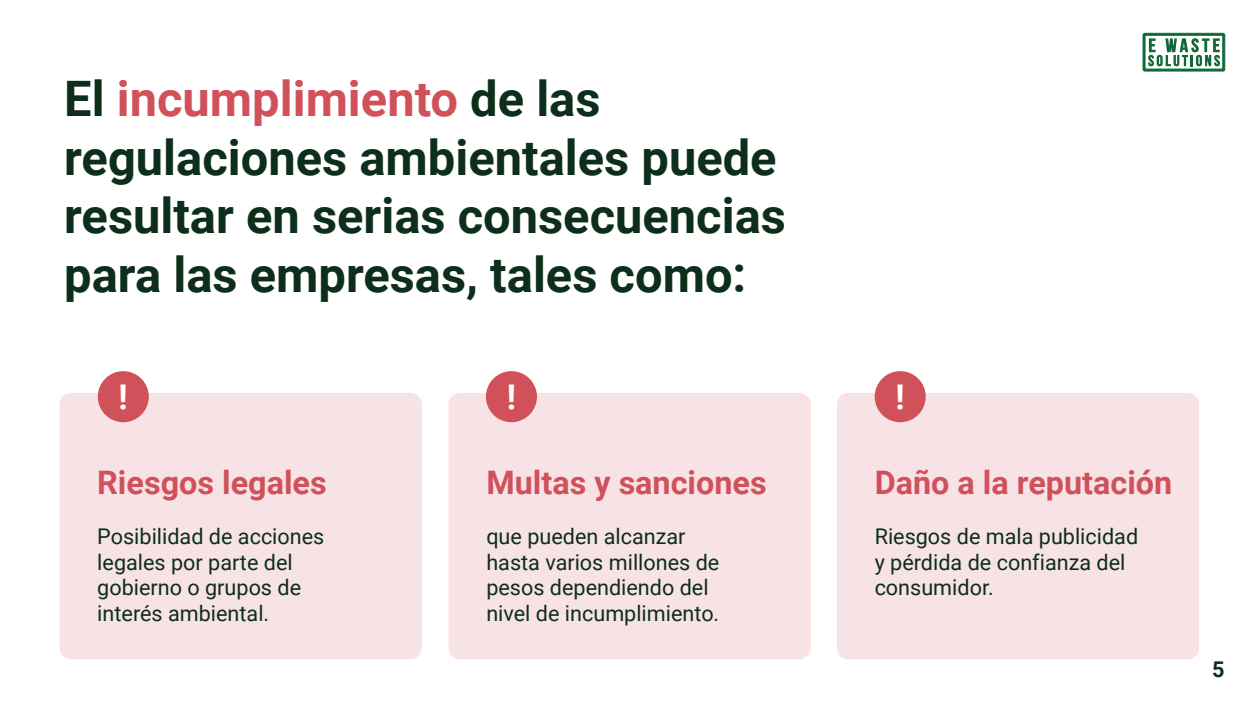
<style>
.page{position:relative;width:1260px;height:709px;background:#fff}
.page>*{position:absolute;margin:0;border:0;box-sizing:border-box;transform-origin:0 0}
.t1{font:700 48.88px/58.6px "Roboto";color:#0d2e1b}
.t2{font:700 34px "Roboto";color:#fff}
.t3{font:700 32.38px "Roboto";color:#d1515b}
.t4{font:21.62px/26px "Roboto";color:#0d2e1b}
.t5{font:700 21.62px "Roboto";color:#0d2e1b}
.s1{color:#d1515b}
</style>
<div class="page">
<div style="left:449px;top:393px;width:362px;height:266px;background:#f7e3e6;border-radius:12px"></div>
<svg style="left:1143px;top:33px;width:82px;height:38px"></svg>
<div style="left:837px;top:393px;width:362px;height:266px;background:#f7e3e6;border-radius:12px"></div>
<div style="left:59px;top:393px;width:363px;height:266px;background:#f7e3e6;border-radius:12px"></div>
<div style="left:486px;top:371px;width:51px;height:51px;background:#d1515b;border-radius:50%"></div>
<div style="left:875px;top:371px;width:51px;height:51px;background:#d1515b;border-radius:50%"></div>
<div style="left:98px;top:371px;width:51px;height:51px;background:#d1515b;border-radius:50%"></div>
<h1 class="t1" style="left:64px;top:68px;width:723px">El <span class="s1">incumplimiento</span> de las regulaciones ambientales puede resultar en serias consecuencias para las empresas, tales como:</h1>
<h2 class="t2" style="left:119px;top:372px;width:11px">!</h2>
<h2 class="t2" style="left:507px;top:372px;width:11px">!</h2>
<h2 class="t2" style="left:896px;top:372px;width:11px">!</h2>
<h3 class="t3" style="left:97px;top:459px;width:231px">Riesgos legales</h3>
<p class="t4" style="left:97px;top:522px;width:229px">Posibilidad de acciones legales por parte del gobierno o grupos de interés ambiental.</p>
<h3 class="t3" style="left:486px;top:459px;width:282px">Multas y sanciones</h3>
<p class="t4" style="left:486px;top:522px;width:235px">que pueden alcanzar hasta varios millones de pesos dependiendo del nivel de incumplimiento.</p>
<h3 class="t3" style="left:875px;top:459px;width:299px">Daño a la reputación</h3>
<p class="t4" style="left:875px;top:522px;width:265px">Riesgos de mala publicidad y pérdida de confianza del consumidor.</p>
<p class="t5" style="left:1212px;top:653px;width:14px">5</p>
</div>
